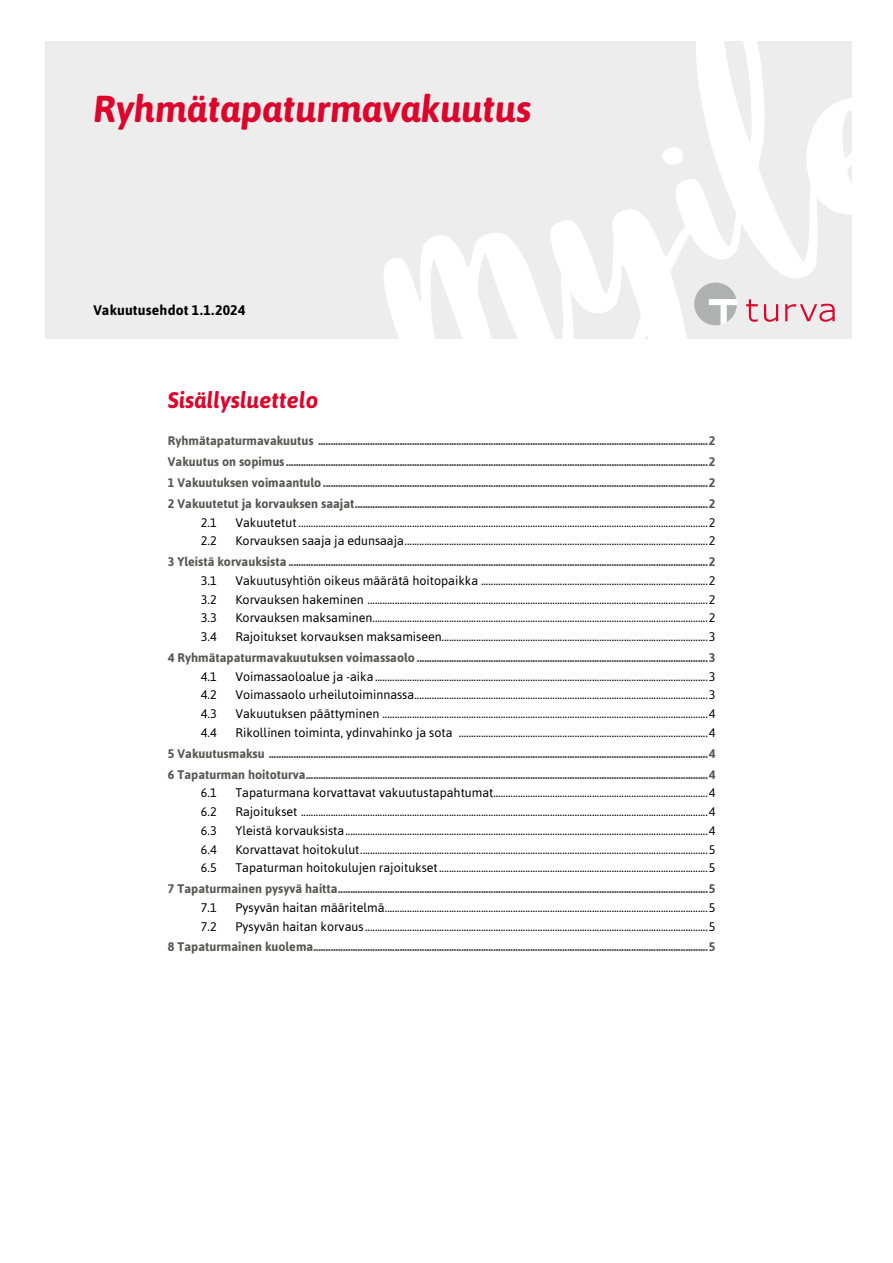
<style>
.page{position:relative;width:893px;height:1263px;background:#fff}
.page>*{position:absolute;margin:0;border:0;box-sizing:border-box;transform-origin:0 0}
.H1_Kansi_Otsikko{font:italic 700 37.5px "Asap";color:#dd052b}
.H2_Pääotsikko_ilman{font:italic 700 22.5px "Asap";color:#dd052b}
.p_Kansi_leipis__bold{font:700 13.95px "Asap";letter-spacing:.01em;color:#000}
.t1{font:12.45px "Asap";color:#000}
.t2{font:700 12.45px "Asap";color:#575756}
</style>
<div class="page">
<div style="left:45px;top:42px;width:807px;height:297px;background:#ededed"></div>
<svg style="left:383px;top:41px;width:469px;height:298px"></svg>
<h1 class="H1_Kansi_Otsikko" style="left:93px;top:87px;width:440px">Ryhmätapaturmavakuutus</h1>
<p class="p_Kansi_leipis__bold" style="left:94px;top:302px;width:153px">Vakuutusehdot 1.1.2024</p>
<h2 class="H2_Pääotsikko_ilman" style="left:168px;top:387px;width:152px">Sisällysluettelo</h2>
<p class="t2" style="left:168px;top:434px;width:549px">Ryhmätapaturmavakuutus ..............................................................................................................................................................2</p>
<p class="t2" style="left:168px;top:455px;width:549px">Vakuutus on sopimus ...........................................................................................................................................................................2</p>
<p class="t2" style="left:168px;top:475px;width:549px">1 Vakuutuksen voimaantulo ............................................................................................................................................................2</p>
<p class="t2" style="left:168px;top:496px;width:549px">2 Vakuutetut ja korvauksen saajat...............................................................................................................................................2</p>
<p class="t1" style="left:201px;top:515px;width:17px">2.1</p>
<p class="t1" style="left:235px;top:515px;width:482px">Vakuutetut......................................................................................................................................................................2</p>
<p class="t1" style="left:201px;top:534px;width:17px">2.2</p>
<p class="t1" style="left:235px;top:534px;width:482px">Korvauksen saaja ja edunsaaja...........................................................................................................................2</p>
<p class="t2" style="left:168px;top:555px;width:549px">3 Yleistä korvauksista ..........................................................................................................................................................................2</p>
<p class="t1" style="left:201px;top:573px;width:17px">3.1</p>
<p class="t1" style="left:235px;top:573px;width:481px">Vakuutusyhtiön oikeus määrätä hoitopaikka ............................................................................................2</p>
<p class="t1" style="left:201px;top:592px;width:17px">3.2</p>
<p class="t1" style="left:235px;top:592px;width:482px">Korvauksen hakeminen ..........................................................................................................................................2</p>
<p class="t1" style="left:201px;top:611px;width:17px">3.3</p>
<p class="t1" style="left:235px;top:611px;width:482px">Korvauksen maksaminen........................................................................................................................................2</p>
<p class="t1" style="left:201px;top:629px;width:17px">3.4</p>
<p class="t1" style="left:235px;top:629px;width:481px">Rajoitukset korvauksen maksamiseen............................................................................................................3</p>
<p class="t2" style="left:168px;top:650px;width:549px">4 Ryhmätapaturmavakuutuksen voimassaolo ......................................................................................................................3</p>
<p class="t1" style="left:201px;top:669px;width:17px">4.1</p>
<p class="t1" style="left:235px;top:669px;width:482px">Voimassaoloalue ja -aika.......................................................................................................................................3</p>
<p class="t1" style="left:201px;top:688px;width:17px">4.2</p>
<p class="t1" style="left:235px;top:688px;width:482px">Voimassaolo urheilutoiminnassa.......................................................................................................................3</p>
<p class="t1" style="left:201px;top:706px;width:17px">4.3</p>
<p class="t1" style="left:235px;top:706px;width:482px">Vakuutuksen päättyminen ....................................................................................................................................4</p>
<p class="t1" style="left:201px;top:725px;width:17px">4.4</p>
<p class="t1" style="left:235px;top:725px;width:482px">Rikollinen toiminta, ydinvahinko ja sota .....................................................................................................4</p>
<p class="t2" style="left:168px;top:746px;width:549px">5 Vakuutusmaksu ..................................................................................................................................................................................4</p>
<p class="t2" style="left:168px;top:767px;width:549px">6 Tapaturman hoitoturva...................................................................................................................................................................4</p>
<p class="t1" style="left:201px;top:786px;width:17px">6.1</p>
<p class="t1" style="left:235px;top:786px;width:481px">Tapaturmana korvattavat vakuutustapahtumat.......................................................................................4</p>
<p class="t1" style="left:201px;top:804px;width:17px">6.2</p>
<p class="t1" style="left:235px;top:804px;width:482px">Rajoitukset .....................................................................................................................................................................4</p>
<p class="t1" style="left:201px;top:823px;width:17px">6.3</p>
<p class="t1" style="left:235px;top:823px;width:482px">Yleistä korvauksista...................................................................................................................................................4</p>
<p class="t1" style="left:201px;top:842px;width:17px">6.4</p>
<p class="t1" style="left:235px;top:842px;width:482px">Korvattavat hoitokulut.............................................................................................................................................5</p>
<p class="t1" style="left:201px;top:861px;width:17px">6.5</p>
<p class="t1" style="left:235px;top:861px;width:482px">Tapaturman hoitokulujen rajoitukset.............................................................................................................5</p>
<p class="t2" style="left:168px;top:881px;width:549px">7 Tapaturmainen pysyvä haitta......................................................................................................................................................5</p>
<p class="t1" style="left:201px;top:900px;width:17px">7.1</p>
<p class="t1" style="left:235px;top:900px;width:482px">Pysyvän haitan määritelmä...................................................................................................................................5</p>
<p class="t1" style="left:201px;top:919px;width:17px">7.2</p>
<p class="t1" style="left:235px;top:919px;width:482px">Pysyvän haitan korvaus ...........................................................................................................................................5</p>
<p class="t2" style="left:168px;top:940px;width:549px">8 Tapaturmainen kuolema................................................................................................................................................................5</p>
</div>
